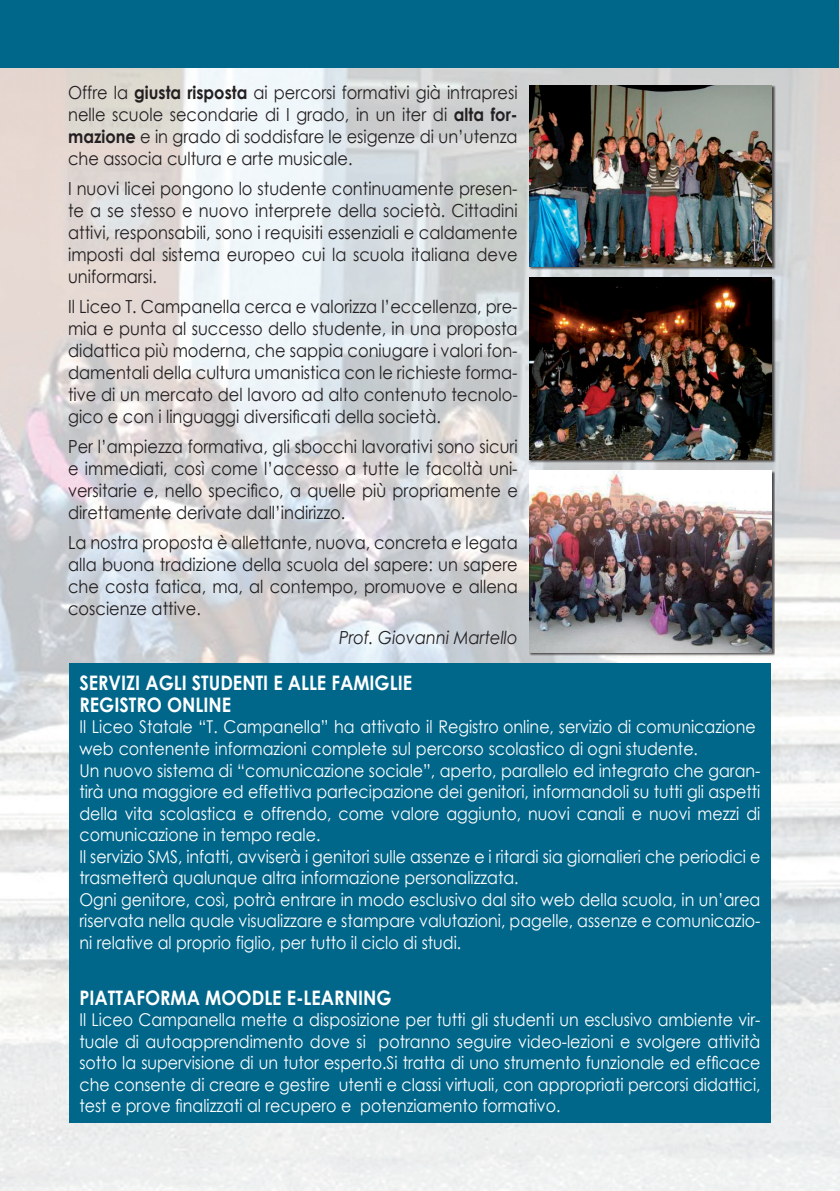
<style>
.page{position:relative;width:840px;height:1191px;background:#fff}
.page>*{position:absolute;margin:0;border:0;box-sizing:border-box;transform-origin:0 0}
.t1{font:700 20px/22px "Century Gothic";color:#fff;scale:.9 1}
.t2{font:18px/22px "Century Gothic";color:#231f20;text-align:justify;scale:.9 1}
.t3{font:italic 18px "Century Gothic";color:#231f20;scale:.9 1}
.t4{font:17.6px/21.6px "Century Gothic";color:#fff;scale:.9 1}
.s1{font-weight:700}
</style>
<div class="page">
<img style="left:0;top:0;width:839px;height:1190px">
<div style="left:0;top:0;width:838px;height:67px;background:#00678a"></div>
<div style="left:529px;top:85px;width:246px;height:185px;background:#231f20;opacity:.75"></div>
<img style="left:528px;top:85px;width:243px;height:181px">
<div style="left:529px;top:278px;width:246px;height:185px;background:#231f20;opacity:.75"></div>
<img style="left:528px;top:278px;width:243px;height:181px">
<div style="left:529px;top:471px;width:245px;height:185px;background:#231f20;opacity:.75"></div>
<img style="left:529px;top:471px;width:242px;height:181px">
<div style="left:69px;top:663px;width:701px;height:460px;background:#00678a"></div>
<p class="t2" style="left:68px;top:81px;width:500px">Offre la <span class="s1">giusta risposta</span> ai percorsi formativi già intrapresi nelle scuole secondarie di I grado, in un iter di <span class="s1">alta for&shy;mazione</span> e in grado di soddisfare le esigenze di un’utenza che associa cultura e arte musicale.</p>
<p class="t2" style="left:68px;top:177px;width:500px">I nuovi licei pongono lo studente continuamente presen&shy;te a se stesso e nuovo interprete della società. Cittadini attivi, responsabili, sono i requisiti essenziali e caldamente imposti dal sistema europeo cui la scuola italiana deve uniformarsi.</p>
<p class="t2" style="left:68px;top:295px;width:501px">Il Liceo T. Campanella cerca e valorizza l’eccellenza, pre&shy;mia e punta al successo dello studente, in una proposta didattica più moderna, che sappia coniugare i valori fon&shy;damentali della cultura umanistica con le richieste forma&shy;tive di un mercato del lavoro ad alto contenuto tecnolo&shy;gico e con i linguaggi diversificati della società.</p>
<p class="t2" style="left:68px;top:435px;width:501px">Per l’ampiezza formativa, gli sbocchi lavorativi sono sicuri e immediati, così come l’accesso a tutte le facoltà uni&shy;versitarie e, nello specifico, a quelle più propriamente e direttamente derivate dall’indirizzo.</p>
<p class="t2" style="left:68px;top:531px;width:501px">La nostra proposta è allettante, nuova, concreta e legata alla buona tradizione della scuola del sapere: un sapere che costa fatica, ma, al contempo, promuove e allena coscienze attive.</p>
<p class="t3" style="left:339px;top:624px;width:200px">Prof. Giovanni Martello</p>
<p class="t1" style="left:79px;top:670px;width:371px">SERVIZI AGLI STUDENTI E ALLE FAMIGLIE<br>REGISTRO ONLINE</p>
<p class="t4" style="left:79px;top:716px;width:757px">Il Liceo Statale “T. Campanella” ha attivato il Registro online, servizio di comunicazione web contenente informazioni complete sul percorso scolastico di ogni studente.<br>Un nuovo sistema di “comunicazione sociale”, aperto, parallelo ed integrato che garan&shy;tirà una maggiore ed effettiva partecipazione dei genitori, informandoli su tutti gli aspetti della vita scolastica e offrendo, come valore aggiunto, nuovi canali e nuovi mezzi di comunicazione in tempo reale.<br>Il servizio SMS, infatti, avviserà i genitori sulle assenze e i ritardi sia giornalieri che periodici e trasmetterà qualunque altra informazione personalizzata.<br>Ogni genitore, così, potrà entrare in modo esclusivo dal sito web della scuola, in un’area riservata nella quale visualizzare e stampare valutazioni, pagelle, assenze e comunicazio&shy;ni relative al proprio figlio, per tutto il ciclo di studi.</p>
<p class="t1" style="left:79px;top:985px;width:25px">Piattaforma</p>
<p class="t1" style="left:205px;top:985px;width:15px">moodle</p>
<p class="t1" style="left:286px;top:985px;width:32px">e-learning</p>
<p class="t4" style="left:79px;top:1008px;width:757px;text-align:justify">Il Liceo Campanella mette a disposizione per tutti gli studenti un esclusivo ambiente vir&shy;tuale di autoapprendimento dove si potranno seguire video-lezioni e svolgere attività sotto la supervisione di un tutor esperto.Si tratta di uno strumento funzionale ed efficace che consente di creare e gestire utenti e classi virtuali, con appropriati percorsi didattici, test e prove finalizzati al recupero e potenziamento formativo.</p>
</div>
